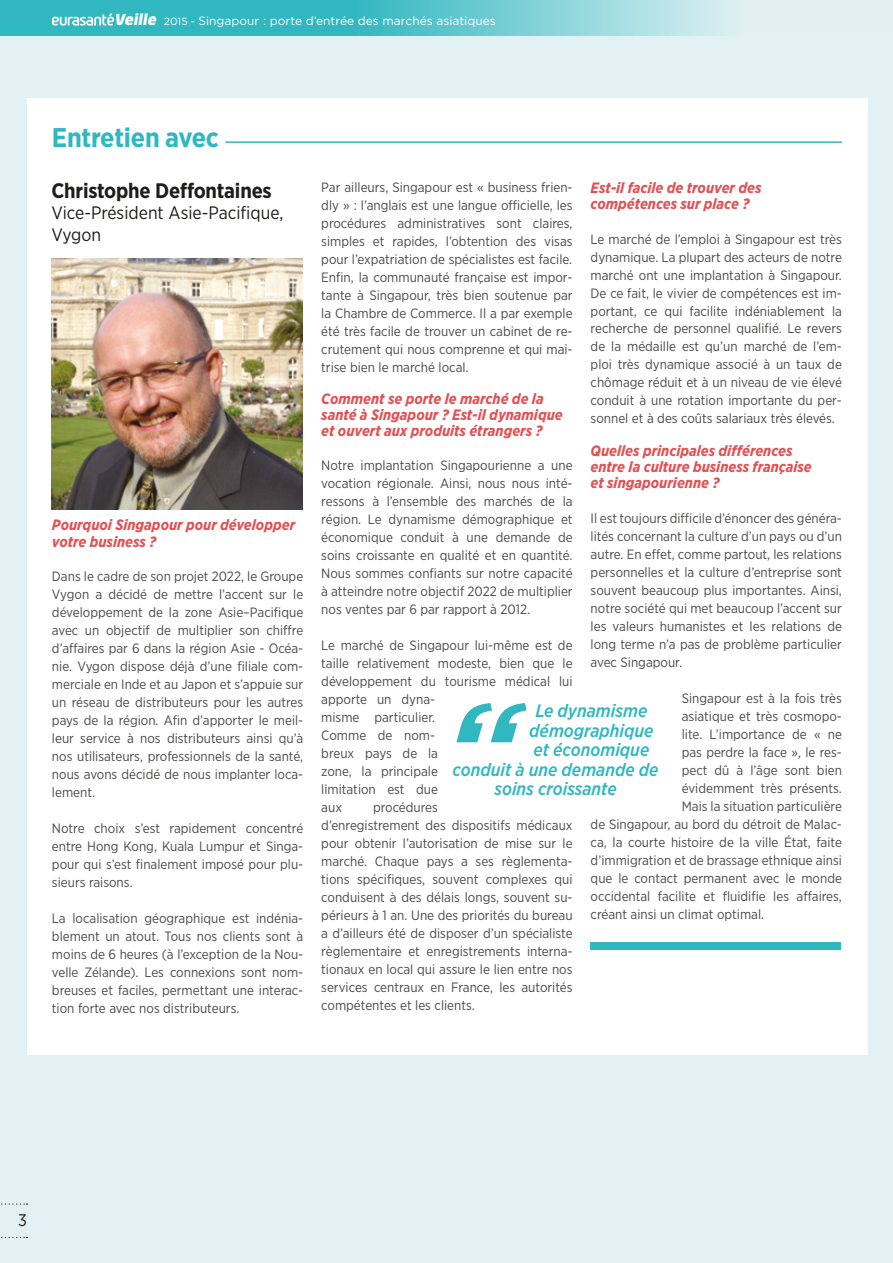
<style>
.page{position:relative;width:893px;height:1263px;background:#e2f2f4}
.page>*{position:absolute;margin:0;border:0;box-sizing:border-box;transform-origin:0 0}
.t1{font:700 27px "Gotham Narrow";letter-spacing:-.01em;color:#30b7c0}
.t2{font:700 21px "Gotham Narrow";letter-spacing:-.01em;color:#1d1d1b}
.t3{font:italic 500 18px "Gotham Narrow";color:#30b7c0}
.t4{font:18px/21.6px "Gotham Narrow";color:#1d1d1b}
.t5{font:16.8px "Gotham Narrow";color:#1d1d1b}
.t6{font:italic 700 15px/16px "Gotham Narrow";color:#e25053}
.t7{font:13.5px/18px "Gotham Narrow";color:#4a4a49;text-align:justify}
.t8{font:12px "Gotham";color:#fff}
.s1{font-family:"Neo Sans Std";font-weight:900;font-style:italic;font-size:15px}
.s2{font-size:10.5px}
</style>
<div class="page">
<div style="left:27px;top:98px;width:840px;height:956px;background:#fff"></div>
<hr style="left:225px;top:141px;width:617px;height:2px;background:#30b7c0">
<div style="left:591px;top:942px;width:250px;height:7px;background:#30b7c0"></div>
<img style="left:51px;top:258px;width:251px;height:251px">
<svg style="left:456px;top:703px;width:71px;height:39px"></svg>
<svg style="left:1px;top:1237px;width:26px;height:1px"></svg>
<svg style="left:1px;top:1203px;width:26px;height:2px"></svg>
<svg style="left:0;top:0;width:726px;height:35px;background:#5cc5cc"></svg>
<svg style="left:52px;top:13px;width:62px;height:13px"></svg>
<p class="t8" style="left:114px;top:13px;width:383px"><span class="s1">Veille</span> <span class="s2">2015 -</span> Singapour : porte d’entrée des marchés asiatiques</p>
<h1 class="t1" style="left:52px;top:121px;width:168px">Entretien avec</h1>
<h2 class="t2" style="left:51px;top:177px;width:222px">Christophe Deffontaines</h2>
<h3 class="t4" style="left:51px;top:202px;width:234px">Vice-Président Asie-Pacifique,<br>Vygon</h3>
<p class="t6" style="left:52px;top:517px;width:245px">Pourquoi Singapour pour développer votre business ?</p>
<p class="t7" style="left:52px;top:567px;width:253px">Dans le cadre de son projet 2022, le Groupe Vygon a décidé de mettre l’accent sur le développement de la zone Asie–Pacifique avec un objectif de multiplier son chiffre d’affaires par 6 dans la région Asie - Océa&shy;nie. Vygon dispose déjà d’une filiale com&shy;merciale en Inde et au Japon et s’appuie sur un réseau de distributeurs pour les autres pays de la région. Afin d’apporter le meil&shy;leur service à nos distributeurs ainsi qu’à nos utilisateurs, professionnels de la santé, nous avons décidé de nous implanter loca&shy;lement.</p>
<p class="t7" style="left:52px;top:819px;width:253px">Notre choix s’est rapidement concentré entre Hong Kong, Kuala Lumpur et Singa&shy;pour qui s’est finalement imposé pour plu&shy;sieurs raisons.</p>
<p class="t7" style="left:52px;top:909px;width:253px">La localisation géographique est indénia&shy;blement un atout. Tous nos clients sont à moins de 6 heures (à l’exception de la Nou&shy;velle Zélande). Les connexions sont nom&shy;breuses et faciles, permettant une interac&shy;tion forte avec nos distributeurs.</p>
<p class="t7" style="left:321px;top:178px;width:253px">Par ailleurs, Singapour est « business frien&shy;dly » : l’anglais est une langue officielle, les procédures administratives sont claires, simples et rapides, l’obtention des visas pour l’expatriation de spécialistes est facile.<br>Enfin, la communauté française est impor&shy;tante à Singapour, très bien soutenue par la Chambre de Commerce. Il a par exemple été très facile de trouver un cabinet de re&shy;crutement qui nous comprenne et qui mai&shy;trise bien le marché local.</p>
<p class="t6" style="left:321px;top:390px;width:243px">Comment se porte le marché de la santé à Singapour ? Est-il dynamique et ouvert aux produits étrangers ?</p>
<p class="t7" style="left:321px;top:456px;width:253px">Notre implantation Singapourienne a une vocation régionale. Ainsi, nous nous inté&shy;ressons à l’ensemble des marchés de la région. Le dynamisme démographique et économique conduit à une demande de soins croissante en qualité et en quantité.<br>Nous sommes confiants sur notre capacité à atteindre notre objectif 2022 de multiplier nos ventes par 6 par rapport à 2012.</p>
<p class="t7" style="left:321px;top:636px;width:253px;text-align:left">Le marché de Singapour lui-même est de taille relativement modeste, bien que le développement du tourisme médical lui apporte un dyna-<br>misme particulier.<br>Comme de nom-<br>breux pays de la<br>zone, la principale<br>limitation est due<br>aux</p>
<p class="t6" style="left:591px;top:180px;width:172px">Est-il facile de trouver des compétences sur place ?</p>
<p class="t7" style="left:591px;top:229px;width:253px">Le marché de l’emploi à Singapour est très dynamique. La plupart des acteurs de notre marché ont une implantation à Singapour.<br>De ce fait, le vivier de compétences est im&shy;portant, ce qui facilite indéniablement la recherche de personnel qualifié. Le revers de la médaille est qu’un marché de l’em&shy;ploi très dynamique associé à un taux de chômage réduit et à un niveau de vie élevé conduit à une rotation importante du per&shy;sonnel et à des coûts salariaux très élevés.</p>
<p class="t6" style="left:591px;top:443px;width:223px">Quelles principales différences entre la culture business française et singapourienne ?</p>
<p class="t7" style="left:591px;top:509px;width:253px">Il est toujours difficile d’énoncer des généra&shy;lités concernant la culture d’un pays ou d’un autre. En effet, comme partout, les relations personnelles et la culture d’entreprise sont souvent beaucoup plus importantes. Ainsi, notre société qui met beaucoup l’accent sur les valeurs humanistes et les relations de long terme n’a pas de problème particulier avec Singapour.</p>
<p class="t7" style="left:682px;top:689px;width:162px">Singapour est à la fois très</p>
<p class="t7" style="left:682px;top:707px;width:162px">asiatique et très cosmopo-</p>
<p class="t7" style="left:682px;top:725px;width:162px">lite. L’importance de « ne</p>
<p class="t7" style="left:682px;top:743px;width:162px">pas perdre la face », le res-</p>
<p class="t7" style="left:682px;top:761px;width:162px">pect dû à l’âge sont bien</p>
<p class="t7" style="left:682px;top:779px;width:162px">évidemment très présents.</p>
<p class="t7" style="left:682px;top:797px;width:162px">Mais la situation particulière</p>
<p class="t7" style="left:591px;top:815px;width:253px">de Singapour, au bord du détroit de Malac-</p>
<p class="t7" style="left:591px;top:833px;width:253px">ca, la courte histoire de la ville État, faite</p>
<p class="t7" style="left:591px;top:851px;width:253px">d’immigration et de brassage ethnique ainsi</p>
<p class="t7" style="left:591px;top:869px;width:253px">que le contact permanent avec le monde</p>
<p class="t7" style="left:591px;top:887px;width:253px">occidental facilite et fluidifie les affaires,</p>
<p class="t7" style="left:591px;top:905px;width:175px">créant ainsi un climat optimal.</p>
<h3 class="t3" style="left:535px;top:700px;width:113px">Le dynamisme</h3>
<h3 class="t3" style="left:529px;top:719px;width:126px">démographique</h3>
<h3 class="t3" style="left:533px;top:739px;width:117px">et économique</h3>
<h3 class="t3" style="left:453px;top:758px;width:208px">conduit à une demande de</h3>
<h3 class="t3" style="left:494px;top:778px;width:124px">soins croissante</h3>
<p class="t7" style="left:321px;top:798px;width:253px;text-align:left;text-indent:52px">procédures<br>d’enregistrement des dispositifs médicaux pour obtenir l’autorisation de mise sur le marché. Chaque pays a ses règlementa&shy;tions spécifiques, souvent complexes qui conduisent à des délais longs, souvent su&shy;périeurs à 1 an. Une des priorités du bureau a d’ailleurs été de disposer d’un spécialiste règlementaire et enregistrements interna&shy;tionaux en local qui assure le lien entre nos services centraux en France, les autorités compétentes et les clients.</p>
<p class="t5" style="left:18px;top:1209px;width:10px">3</p>
</div>
